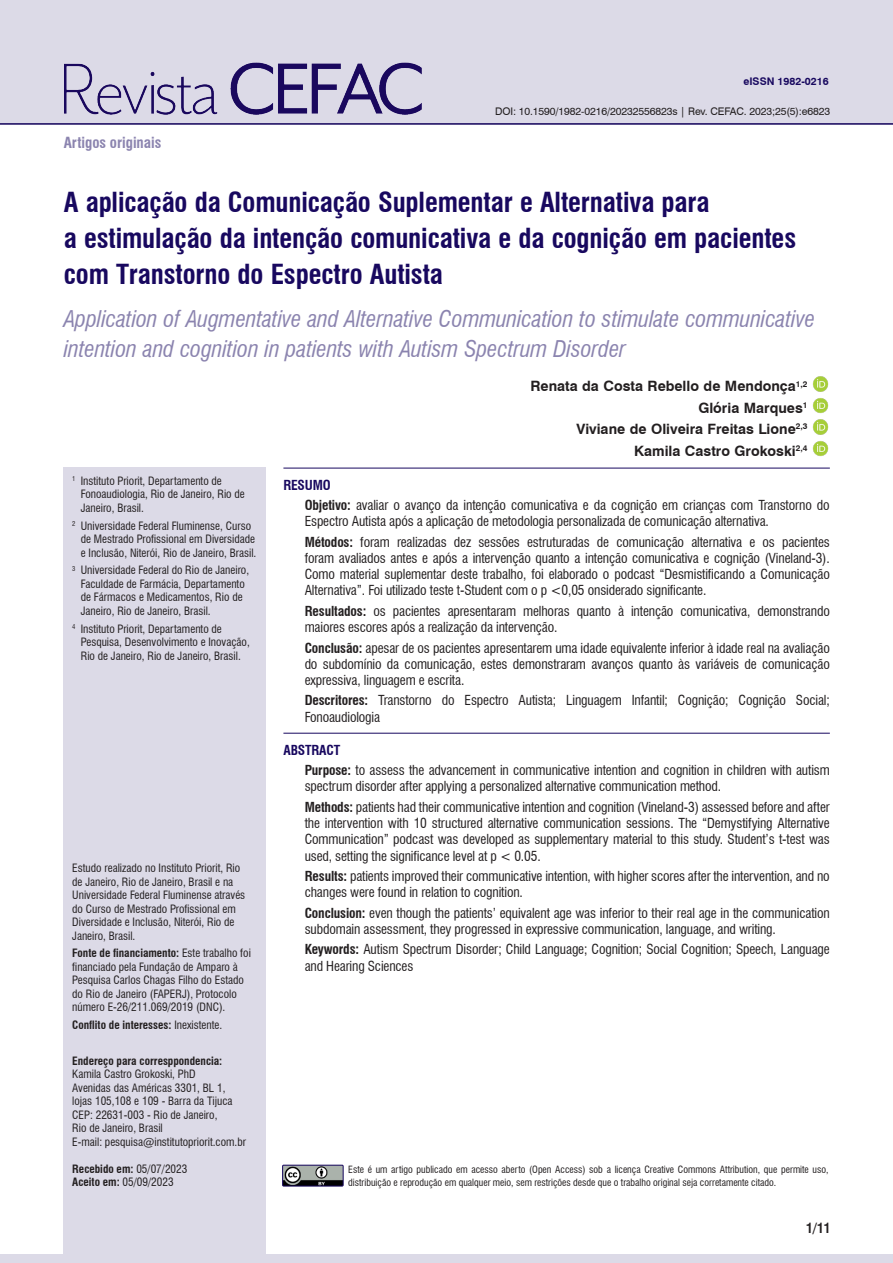
<style>
.page{position:relative;width:893px;height:1263px;background:#fff}
.page>*{position:absolute;margin:0;border:0;box-sizing:border-box;transform-origin:0 0}
.Titulo{font:700 condensed 27px/36px "Swiss 721 BT";letter-spacing:-.005em;color:#18085f}
.Titulo_ingles{font:italic condensed 22.5px/30px "Swiss 721 BT";letter-spacing:-.005em;color:#8b84af}
.Tipo_de_artigo{font:700 condensed 15px "Swiss 721 BT";color:#8b84af}
.Autor{font:700 14.25px "Swiss 721 BT";color:#231f20}
.Resumo{font:condensed 13.5px/16.2px "Swiss 721 BT";letter-spacing:-.01em;color:#231f20}
.Resumo_título{font:700 condensed 13.5px "Swiss 721 BT";letter-spacing:-.01em;color:#18085f}
.Cabeço_autor_esquerda-par{font:700 condensed 13.5px "Swiss 721 BT";color:#231f20}
.Notas{font:condensed 11.25px/13.5px "Swiss 721 BT";color:#231f20}
.Notas_sem_paragrafo{font:condensed 11.25px/13.5px "Swiss 721 BT";color:#231f20}
.Endereço_correspondencia{font:condensed 11.25px/13.5px "Swiss 721 BT";color:#231f20}
.Endereço_correspondencia-2{font:700 condensed 11.25px "Swiss 721 BT";color:#231f20}
.Notas_sem_paragrafo-2{font:700 condensed 11.25px "Swiss 721 BT";color:#231f20}
.Legenda_b_direito-impar{font:10.5px "Swiss 721 BT";letter-spacing:-.01em;color:#231f20}
.Legenda_b_esquerdo-par{font:700 10.5px "Swiss 721 BT";color:#18085f}
.Notas-2{font:condensed 9.75px/13.5px "Swiss 721 BT";color:#231f20}
.s1{font-weight:700}
.s2{font-weight:400}
</style>
<div class="page">
<div style="left:64px;top:468px;width:202px;height:795px;background:#dcdae7"></div>
<img style="left:813px;top:376px;width:16px;height:16px">
<img style="left:812px;top:398px;width:17px;height:15px">
<img style="left:813px;top:419px;width:16px;height:16px">
<img style="left:812px;top:441px;width:17px;height:15px">
<hr style="left:283px;top:468px;width:547px;height:1px;background:#18085f">
<hr style="left:283px;top:733px;width:547px;height:1px;background:#18085f">
<div style="left:0;top:0;width:893px;height:125px;background:#dcdae7"></div>
<img style="left:65px;top:63px;width:357px;height:51px">
<img style="left:284px;top:1167px;width:58px;height:17px">
<div style="left:282px;top:1165px;width:62px;height:21px;border:1px solid #18085f"></div>
<div style="left:0;top:1254px;width:893px;height:9px;background:#dcdae7"></div>
<p class="Legenda_b_esquerdo-par" style="left:743px;top:74px;width:87px">eISSN 1982-0216</p>
<p class="Tipo_de_artigo" style="left:64px;top:133px;width:99px">Artigos originais</p>
<p class="Legenda_b_direito-impar" style="left:495px;top:104px;width:337px">DOI: 10.1590/1982-0216/20232556823s | Rev. CEFAC. 2023;25(5):e6823</p>
<p class="Titulo" style="left:64px;top:185px;width:734px">A aplicação da Comunicação Suplementar e Alternativa para<br>a estimulação da intenção comunicativa e da cognição em pacientes com Transtorno do Espectro Autista</p>
<p class="Titulo_ingles" style="left:64px;top:304px;width:753px">Application of Augmentative and Alternative Communication to stimulate communicative intention and cognition in patients with Autism Spectrum Disorder</p>
<p class="Autor" style="left:530px;top:376px;width:279px">Renata da Costa Rebello de Mendonça<sup>1,2</sup></p>
<p class="Autor" style="left:698px;top:398px;width:111px">Glória Marques<sup>1</sup></p>
<p class="Autor" style="left:576px;top:419px;width:233px">Viviane de Oliveira Freitas Lione<sup>2,3</sup></p>
<p class="Autor" style="left:634px;top:441px;width:175px">Kamila Castro Grokoski<sup>2,4</sup></p>
<p class="Notas" style="left:81px;top:474px;width:166px;text-indent:-9px"><sup>1</sup> Instituto Priorit, Departamento de<br>Fonoaudiologia, Rio de Janeiro, Rio de<br>Janeiro, Brasil.</p>
<p class="Notas" style="left:81px;top:519px;width:177px;text-indent:-9px"><sup>2</sup> Universidade Federal Fluminense, Curso de Mestrado Profissional em Diversidade e Inclusão, Niterói, Rio de Janeiro, Brasil.</p>
<p class="Notas" style="left:81px;top:563px;width:170px;text-indent:-9px"><sup>3</sup> Universidade Federal do Rio de Janeiro, Faculdade de Farmácia, Departamento de Fármacos e Medicamentos, Rio de Janeiro, Rio de Janeiro, Brasil.</p>
<p class="Notas" style="left:81px;top:622px;width:171px;text-indent:-9px"><sup>4</sup> Instituto Priorit, Departamento de<br>Pesquisa, Desenvolvimento e Inovação,<br>Rio de Janeiro, Rio de Janeiro, Brasil.</p>
<p class="Notas_sem_paragrafo" style="left:72px;top:861px;width:174px">Estudo realizado no Instituto Priorit, Rio de Janeiro, Rio de Janeiro, Brasil e na Universidade Federal Fluminense através do Curso de Mestrado Profissional em Diversidade e Inclusão, Niterói, Rio de Janeiro, Brasil.</p>
<p class="Notas_sem_paragrafo" style="left:72px;top:946px;width:180px"><span class="s1">Fonte de financiamento:</span> Este trabalho foi financiado pela Fundação de Amparo à Pesquisa Carlos Chagas Filho do Estado do Rio de Janeiro (FAPERJ), Protocolo número E-26/211.069/2019 (DNC).</p>
<p class="Notas_sem_paragrafo-2" style="left:72px;top:1018px;width:152px">Conflito de interesses: <span class="s2">Inexistente.</span></p>
<p class="Endereço_correspondencia-2" style="left:72px;top:1054px;width:152px">Endereço para corresppondencia:</p>
<p class="Endereço_correspondencia" style="left:72px;top:1067px;width:125px">Kamila Castro Grokoski, PhD</p>
<p class="Endereço_correspondencia" style="left:72px;top:1081px;width:162px">Avenidas das Américas 3301, BL 1, lojas 105,108 e 109 - Barra da Tijuca</p>
<p class="Endereço_correspondencia" style="left:72px;top:1108px;width:147px">CEP: 22631-003 - Rio de Janeiro,<br>Rio de Janeiro, Brasil</p>
<p class="Endereço_correspondencia" style="left:72px;top:1135px;width:175px">E-mail: pesquisa@institutopriorit.com.br</p>
<p class="Endereço_correspondencia-2" style="left:72px;top:1162px;width:117px">Recebido em: <span class="s2">05/07/2023</span></p>
<p class="Endereço_correspondencia" style="left:72px;top:1175px;width:103px"><span class="s1">Aceito em:</span> 05/09/2023</p>
<p class="Resumo_título" style="left:283px;top:477px;width:49px">RESUMO</p>
<p class="Resumo" style="left:305px;top:497px;width:527px"><span class="s1">Objetivo:</span> avaliar o avanço da intenção comunicativa e da cognição em crianças com Transtorno do<br>Espectro Autista após a aplicação de metodologia personalizada de comunicação alternativa.</p>
<p class="Resumo" style="left:305px;top:534px;width:527px;text-align:justify"><span class="s1">Métodos:</span> foram realizadas dez sessões estruturadas de comunicação alternativa e os pacientes foram avaliados antes e após a intervenção quanto a intenção comunicativa e cognição (Vineland-3).<br>Como material suplementar deste trabalho, foi elaborado o podcast “Desmistificando a Comunicação Alternativa”. Foi utilizado teste t-Student com o p &lt;0,05 onsiderado significante.</p>
<p class="Resumo" style="left:305px;top:603px;width:527px"><span class="s1">Resultados:</span> os pacientes apresentaram melhoras quanto à intenção comunicativa, demonstrando maiores escores após a realização da intervenção.</p>
<p class="Resumo" style="left:305px;top:639px;width:527px;text-align:justify"><span class="s1">Conclusão:</span> apesar de os pacientes apresentarem uma idade equivalente inferior à idade real na avaliação do subdomínio da comunicação, estes demonstraram avanços quanto às variáveis de comunicação expressiva, linguagem e escrita.</p>
<p class="Resumo" style="left:305px;top:692px;width:527px"><span class="s1">Descritores:</span> Transtorno do Espectro Autista; Linguagem Infantil; Cognição; Cognição Social;<br>Fonoaudiologia</p>
<p class="Resumo_título" style="left:283px;top:742px;width:58px">ABSTRACT</p>
<p class="Resumo" style="left:305px;top:762px;width:527px"><span class="s1">Purpose:</span> to assess the advancement in communicative intention and cognition in children with autism spectrum disorder after applying a personalized alternative communication method.</p>
<p class="Resumo" style="left:305px;top:799px;width:527px;text-align:justify"><span class="s1">Methods:</span> patients had their communicative intention and cognition (Vineland-3) assessed before and after the intervention with 10 structured alternative communication sessions. The “Demystifying Alternative Communication” podcast was developed as supplementary material to this study. Student’s t-test was used, setting the significance level at p &lt; 0.05.</p>
<p class="Resumo" style="left:305px;top:868px;width:527px"><span class="s1">Results:</span> patients improved their communicative intention, with higher scores after the intervention, and no changes were found in relation to cognition.</p>
<p class="Resumo" style="left:305px;top:905px;width:527px"><span class="s1">Conclusion:</span> even though the patients’ equivalent age was inferior to their real age in the communication subdomain assessment, they progressed in expressive communication, language, and writing.</p>
<p class="Resumo" style="left:305px;top:941px;width:527px"><span class="s1">Keywords:</span> Autism Spectrum Disorder; Child Language; Cognition; Social Cognition; Speech, Language and Hearing Sciences</p>
<p class="Notas-2" style="left:348px;top:1163px;width:482px">Este é um artigo publicado em acesso aberto (Open Access) sob a licença Creative Commons Attribution, que permite uso, distribuição e reprodução em qualquer meio, sem restrições desde que o trabalho original seja corretamente citado.</p>
<p class="Cabeço_autor_esquerda-par" style="left:806px;top:1219px;width:26px">1/11</p>
</div>
